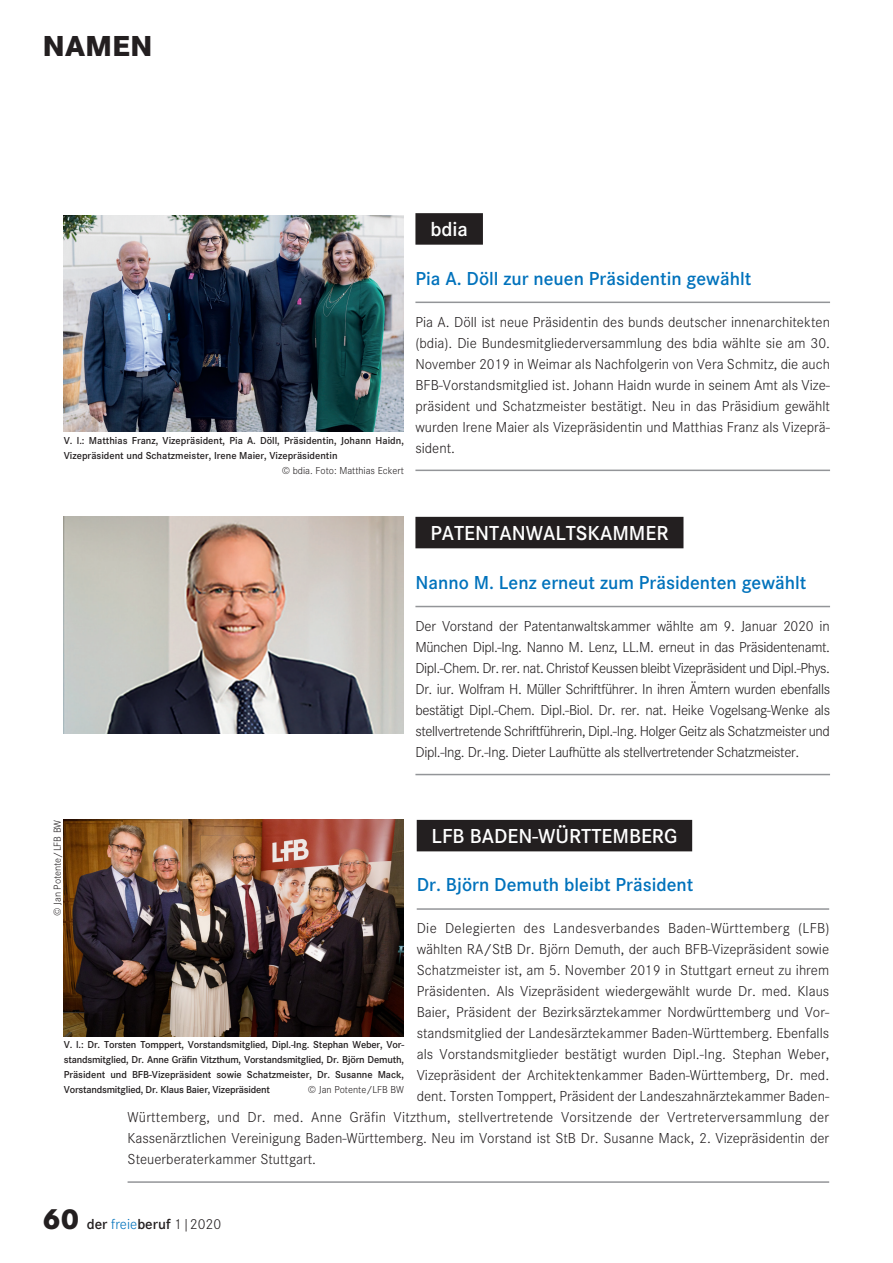
<style>
.page{position:relative;width:893px;height:1263px;background:#fff}
.page>*{position:absolute;margin:0;border:0;box-sizing:border-box;transform-origin:0 0}
.t1{font:800 30px "Corporate S";color:#231f20}
.t2{font:600 21px "Corporate S";color:#fff}
.t3{font:600 19.5px "Corporate S";color:#0072bc}
.t4{font:300 15px/21px "Corporate S";color:#231f20;text-align:justify}
.t5{font:300 15px "Corporate S";letter-spacing:.02em;color:#231f20}
.t6{font:600 15px "Corporate S";color:#231f20}
.t7{font:600 10.5px/15px "Corporate S";color:#231f20}
.t8{font:300 10.5px "Corporate S";color:#231f20}
.s1{font-weight:800;font-size:30px}
.s2{font-weight:300;color:#0072bc}
.s3{font-weight:300}
</style>
<div class="page">
<div style="left:417px;top:820px;width:275px;height:31px;background:#231f20"></div>
<hr style="left:417px;top:908px;width:412px;height:2px;background:#939598">
<hr style="left:128px;top:1181px;width:701px;height:2px;background:#939598">
<img style="left:64px;top:820px;width:340px;height:217px">
<div style="left:415px;top:213px;width:68px;height:32px;background:#231f20"></div>
<hr style="left:415px;top:302px;width:415px;height:1px;background:#939598">
<hr style="left:415px;top:470px;width:415px;height:1px;background:#939598">
<img style="left:64px;top:215px;width:340px;height:217px">
<div style="left:415px;top:517px;width:268px;height:31px;background:#231f20"></div>
<hr style="left:415px;top:606px;width:415px;height:1px;background:#939598">
<hr style="left:415px;top:774px;width:415px;height:1px;background:#939598">
<img style="left:64px;top:517px;width:340px;height:216px">
<h1 class="t1" style="left:43px;top:28px;width:112px">NAMEN</h1>
<p class="t7" style="left:64px;top:433px;width:342px">V. l.: Matthias Franz, Vizepräsident, Pia A. Döll, Präsidentin, Johann Haidn,<br>Vizepräsident und Schatzmeister, Irene Maier, Vizepräsidentin</p>
<p class="t8" style="left:282px;top:464px;width:124px">© bdia. Foto: Matthias Eckert</p>
<h2 class="t2" style="left:430px;top:217px;width:39px">bdia</h2>
<h3 class="t3" style="left:415px;top:267px;width:337px">Pia A. Döll zur neuen Präsidentin gewählt</h3>
<p class="t4" style="left:415px;top:311px;width:416px">Pia A. Döll ist neue Präsidentin des bunds deutscher innenarchitekten (bdia). Die Bundesmitgliederversammlung des bdia wählte sie am 30.<br>November 2019 in Weimar als Nachfolgerin von Vera Schmitz, die auch BFB-Vorstandsmitglied ist. Johann Haidn wurde in seinem Amt als Vize&shy;präsident und Schatzmeister bestätigt. Neu in das Präsidium gewählt wurden Irene Maier als Vizepräsidentin und Matthias Franz als Vizeprä&shy;sident.</p>
<h2 class="t2" style="left:430px;top:521px;width:240px">PATENTANWALTSKAMMER</h2>
<h3 class="t3" style="left:415px;top:571px;width:392px">Nanno M. Lenz erneut zum Präsidenten gewählt</h3>
<p class="t4" style="left:415px;top:615px;width:416px">Der Vorstand der Patentanwaltskammer wählte am 9. Januar 2020 in München Dipl.-Ing. Nanno M. Lenz, LL.M. erneut in das Präsidentenamt.<br>Dipl.-Chem. Dr. rer. nat. Christof Keussen bleibt Vizepräsident und Dipl.-Phys.<br>Dr. iur. Wolfram H. Müller Schriftführer. In ihren Ämtern wurden ebenfalls bestätigt Dipl.-Chem. Dipl.-Biol. Dr. rer. nat. Heike Vogelsang-Wenke als stellvertretende Schriftführerin, Dipl.-Ing. Holger Geitz als Schatzmeister und Dipl.-Ing. Dr.-Ing. Dieter Laufhütte als stellvertretender Schatzmeister.</p>
<p class="t8" style="left:51px;top:916px;width:98px;rotate:-90deg">© Jan Potente/LFB BW</p>
<h2 class="t2" style="left:432px;top:824px;width:247px">LFB BADEN-WÜRTTEMBERG</h2>
<h3 class="t3" style="left:417px;top:874px;width:278px">Dr. Björn Demuth bleibt Präsident</h3>
<p class="t5" style="left:417px;top:920px;width:414px">Die Delegierten des Landesverbandes Baden-Württemberg (LFB)</p>
<p class="t4" style="left:417px;top:939px;width:414px">wählten RA/StB Dr. Björn Demuth, der auch BFB-Vizepräsident sowie</p>
<p class="t4" style="left:417px;top:960px;width:414px">Schatzmeister ist, am 5. November 2019 in Stuttgart erneut zu ihrem</p>
<p class="t4" style="left:417px;top:981px;width:414px">Präsidenten. Als Vizepräsident wiedergewählt wurde Dr. med. Klaus</p>
<p class="t4" style="left:417px;top:1002px;width:414px">Baier, Präsident der Bezirksärztekammer Nordwürttemberg und Vor-</p>
<p class="t4" style="left:417px;top:1023px;width:414px">standsmitglied der Landesärztekammer Baden-Württemberg. Ebenfalls</p>
<p class="t4" style="left:417px;top:1044px;width:414px">als Vorstandsmitglieder bestätigt wurden Dipl.-Ing. Stephan Weber,</p>
<p class="t4" style="left:417px;top:1065px;width:414px">Vizepräsident der Architektenkammer Baden-Württemberg, Dr. med.</p>
<p class="t4" style="left:417px;top:1086px;width:414px">dent. Torsten Tomppert, Präsident der Landeszahnärztekammer Baden-</p>
<p class="t4" style="left:128px;top:1107px;width:703px">Württemberg, und Dr. med. Anne Gräfin Vitzthum, stellvertretende Vorsitzende der Vertreterversammlung der</p>
<p class="t4" style="left:128px;top:1128px;width:703px">Kassenärztlichen Vereinigung Baden-Württemberg. Neu im Vorstand ist StB Dr. Susanne Mack, 2. Vizepräsidentin der</p>
<p class="t4" style="left:128px;top:1149px;width:190px">Steuerberaterkammer Stuttgart.</p>
<p class="t7" style="left:64px;top:1037px;width:342px;text-align:justify">V. l.: Dr. Torsten Tomppert, Vorstandsmitglied, Dipl.-Ing. Stephan Weber, Vor&shy;standsmitglied, Dr. Anne Gräfin Vitzthum, Vorstandsmitglied, Dr. Björn Demuth, Präsident und BFB-Vizepräsident sowie Schatzmeister, Dr. Susanne Mack, Vorstandsmitglied, Dr. Klaus Baier, Vizepräsident</p>
<p class="t8" style="left:308px;top:1083px;width:98px">© Jan Potente/LFB BW</p>
<p class="t6" style="left:43px;top:1215px;width:180px"><span class="s1">60</span> der <span class="s2">freie</span>beruf <span class="s3">1|2020</span></p>
</div>
